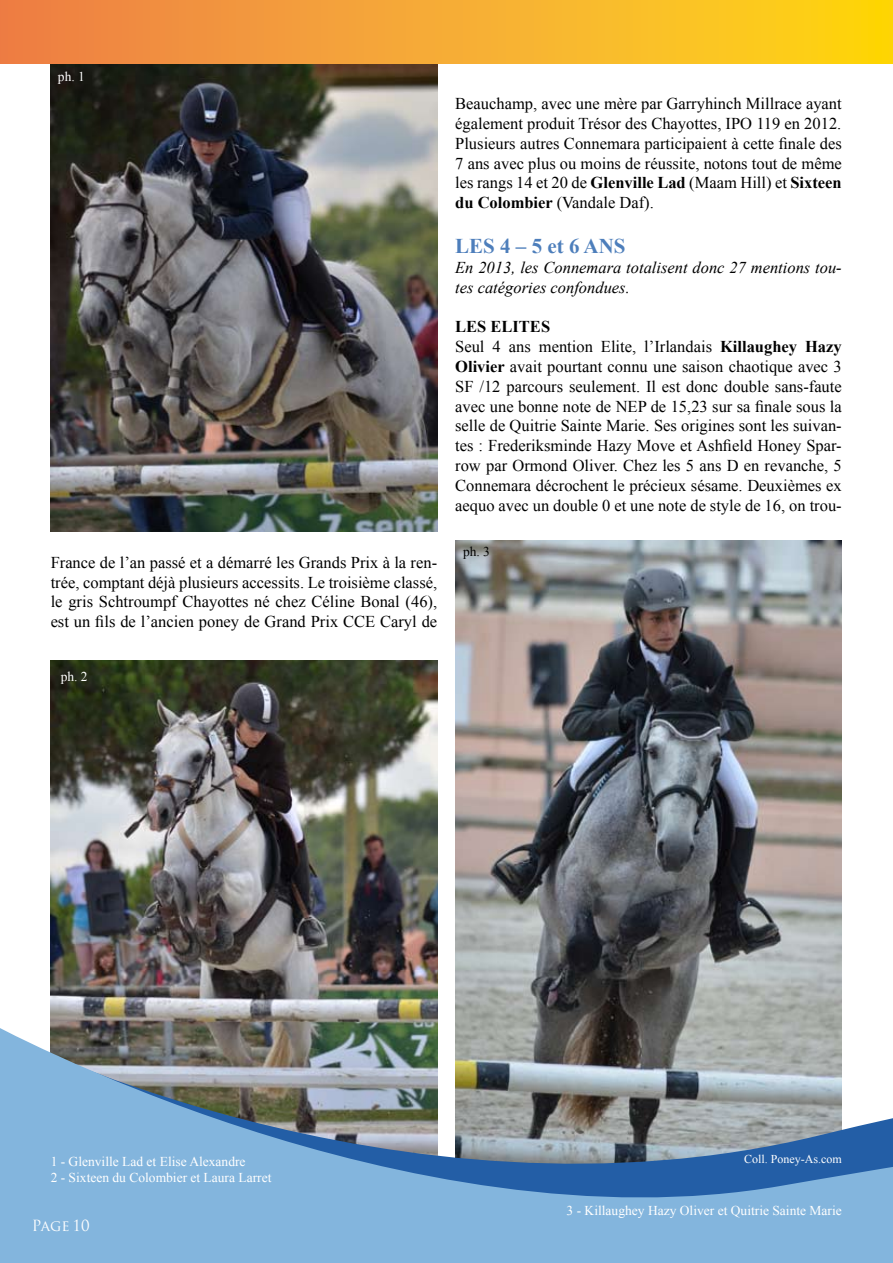
<style>
.page{position:relative;width:893px;height:1263px;background:#fff}
.page>*{position:absolute;margin:0;border:0;box-sizing:border-box;transform-origin:0 0}
.t1{font:700 21px "Times New Roman";color:#4d7ebb}
.t2{font:16.5px/19.8px "Times New Roman";color:#000;text-align:justify}
.t3{font:italic 16.5px/19.8px "Times New Roman";color:#000}
.t4{font:15px "Trajan Pro";color:#fff}
.t5{font:13.5px/16.2px "Times New Roman";color:#fff}
.t6{font:13.5px "Times New Roman";color:#000}
.t7{font:12px "Times New Roman";color:#fff}
.s1{font-weight:700}
</style>
<div class="page">
<img style="left:51px;top:63px;width:386px;height:469px">
<img style="left:51px;top:660px;width:386px;height:361px">
<img style="left:456px;top:540px;width:386px;height:481px">
<svg style="left:0;top:1021px;width:892px;height:242px;background:#809fb7"></svg>
<svg style="left:0;top:0;width:893px;height:63px;background:#f6ab30"></svg>
<svg style="left:892px;top:1118px;width:1px;height:145px"></svg>
<p class="t5" style="left:58px;top:68px;width:28px">ph. 1</p>
<p class="t2" style="left:51px;top:552px;width:388px">France de l’an passé et a démarré les Grands Prix à la ren&shy;trée, comptant déjà plusieurs accessits. Le troisième classé, le gris Schtroumpf Chayottes né chez Céline Bonal (46), est un fils de l’ancien poney de Grand Prix CCE Caryl de</p>
<p class="t5" style="left:61px;top:668px;width:28px">ph. 2</p>
<p class="t2" style="left:455px;top:94px;width:388px">Beauchamp, avec une mère par Garryhinch Millrace ayant également produit Trésor des Chayottes, IPO 119 en 2012.<br>Plusieurs autres Connemara participaient à cette finale des 7 ans avec plus ou moins de réussite, notons tout de même les rangs 14 et 20 de <span class="s1">Glenville Lad</span> (Maam Hill) et <span class="s1">Sixteen du Colombier</span> (Vandale Daf).</p>
<p class="t1" style="left:455px;top:232px;width:172px">LES 4 – 5 et 6 ANS</p>
<p class="t3" style="left:455px;top:257px;width:388px">En 2013, les Connemara totalisent donc 27 mentions tou&shy;tes catégories confondues.</p>
<p class="t2" style="left:455px;top:317px;width:388px;text-align:left"><span class="s1">LES ELITES<br></span>Seul 4 ans mention Elite, l’Irlandais <span class="s1">Killaughey Hazy Olivier</span> avait pourtant connu une saison chaotique avec 3<br>SF /12 parcours seulement. Il est donc double sans-faute avec une bonne note de NEP de 15,23 sur sa finale sous la selle de Quitrie Sainte Marie. Ses origines sont les suivan&shy;tes : Frederiksminde Hazy Move et Ashfield Honey Spar&shy;row par Ormond Oliver. Chez les 5 ans D en revanche, 5<br>Connemara décrochent le précieux sésame. Deuxièmes ex aequo avec un double 0 et une note de style de 16, on trou-</p>
<p class="t6" style="left:463px;top:542px;width:28px">ph. 3</p>
<p class="t5" style="left:51px;top:1153px;width:222px">1 - Glenville Lad et Elise Alexandre<br>2 - Sixteen du Colombier et Laura Larret</p>
<p class="t7" style="left:744px;top:1151px;width:99px">Coll. Poney-As.com</p>
<p class="t5" style="left:567px;top:1202px;width:277px">3 - Killaughey Hazy Oliver et Quitrie Sainte Marie</p>
<p class="t4" style="left:32px;top:1216px;width:59px">Page 10</p>
</div>
